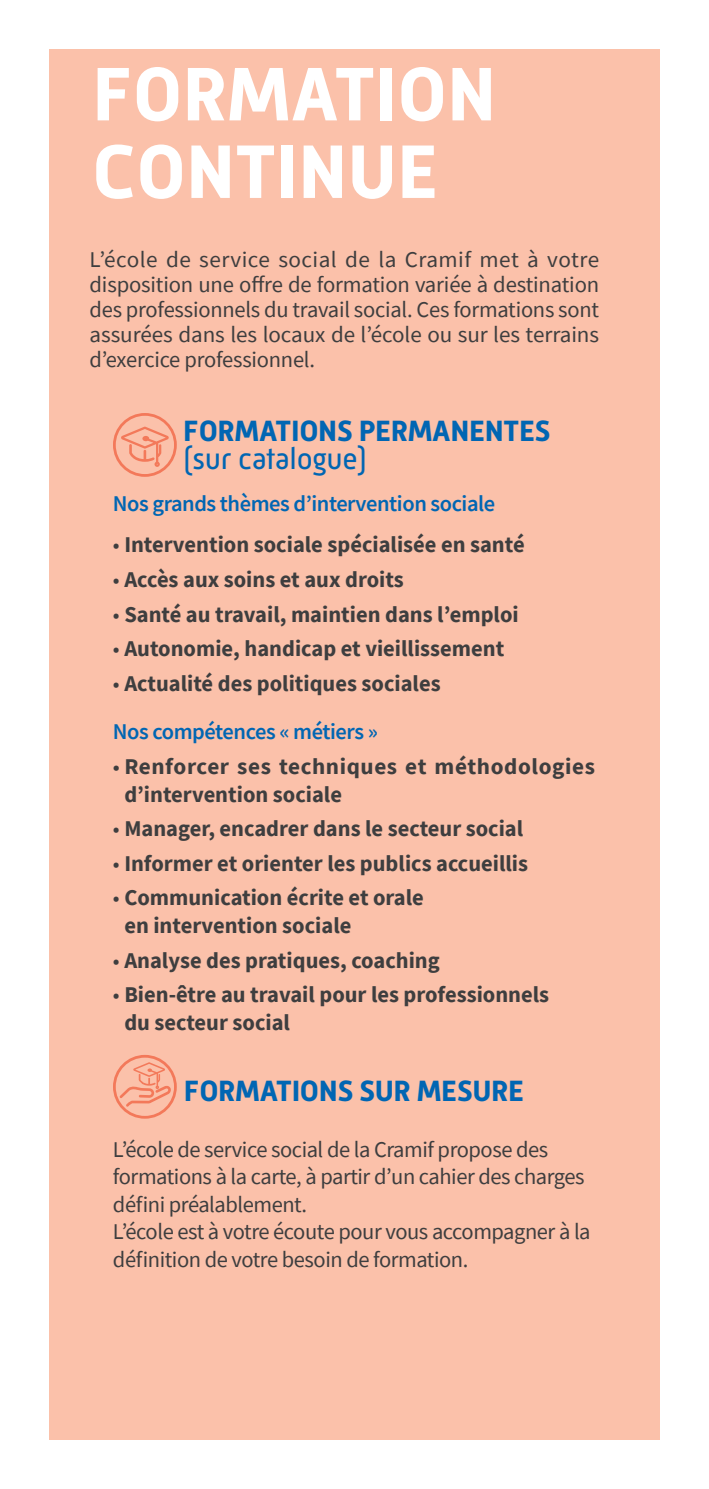
<style>
.page{position:relative;width:709px;height:1489px;background:#fff}
.page>*{position:absolute;margin:0;border:0;box-sizing:border-box;transform-origin:0 0}
.t1{font:700 77.5px/77.5px "Mic 32 New";color:#fff}
.t2{font:700 30px "Mic 32 New";letter-spacing:-.01em;color:#0166b3}
.t3{font:30px "Mic 32 New";letter-spacing:-.01em;color:#0166b3}
.t4{font:22.5px/27.5px "Source Sans Pro";letter-spacing:-.02em;color:#3e3e3f}
.t5{font:700 22.5px/27.5px "Source Sans Pro";color:#3e3e3f}
.t6{font:700 22.5px/27.5px "Source Sans Pro";letter-spacing:.025em;color:#3e3e3f}
.t7{font:600 22.5px "Source Sans Pro";letter-spacing:-.02em;color:#0166b3}
.s1{font-weight:400}
.s2{font-weight:600;color:#0166b3}
</style>
<div class="page">
<div style="left:49px;top:49px;width:611px;height:1390px;background:#fbc1aa"></div>
<svg style="left:113px;top:413px;width:64px;height:64px"></svg>
<svg style="left:113px;top:1055px;width:64px;height:63px"></svg>
<h1 class="t1" style="left:92px;top:55px;width:405px">FORMATION<br>CONTINUE</h1>
<p class="t4" style="left:89px;top:247px;width:511px;line-height:25px;text-align:justify">L’école de service social de la Cramif met à votre disposition une offre de formation variée à destination des professionnels du travail social. Ces formations sont assurées dans les locaux de l’école ou sur les terrains d’exercice professionnel.</p>
<h2 class="t2" style="left:183px;top:414px;width:368px">FORMATIONS PERMANENTES</h2>
<h2 class="t3" style="left:183px;top:441px;width:185px">(sur catalogue)</h2>
<p class="t7" style="left:113px;top:488px;width:384px">Nos grands thèmes d’intervention sociale</p>
<p class="t5" style="left:113px;top:530px;width:413px"><span class="s1">•</span> Intervention sociale spécialisée en santé</p>
<p class="t5" style="left:113px;top:565px;width:292px"><span class="s1">•</span> Accès aux soins et aux droits</p>
<p class="t5" style="left:113px;top:600px;width:407px"><span class="s1">•</span> Santé au travail, maintien dans l’emploi</p>
<p class="t5" style="left:113px;top:634px;width:393px"><span class="s1">•</span> Autonomie, handicap et vieillissement</p>
<p class="t5" style="left:113px;top:658px;width:329px;line-height:48.8px"><span class="s1">•</span> Actualité des politiques sociales<br><span class="s2">Nos compétences « métiers »</span></p>
<p class="t6" style="left:124px;top:752px;width:472px;text-indent:-11px"><span class="s1">•</span> Renforcer ses techniques et méthodologies d’intervention sociale</p>
<p class="t5" style="left:113px;top:814px;width:412px"><span class="s1">•</span> Manager, encadrer dans le secteur social</p>
<p class="t5" style="left:113px;top:849px;width:416px"><span class="s1">•</span> Informer et orienter les publics accueillis</p>
<p class="t5" style="left:124px;top:883px;width:301px;text-indent:-11px"><span class="s1">•</span> Communication écrite et orale en intervention sociale</p>
<p class="t5" style="left:113px;top:945px;width:328px"><span class="s1">•</span> Analyse des pratiques, coaching</p>
<p class="t5" style="left:124px;top:980px;width:426px;text-indent:-11px"><span class="s1">•</span> Bien-être au travail pour les professionnels du secteur social</p>
<h2 class="t2" style="left:184px;top:1073px;width:342px">FORMATIONS SUR MESURE</h2>
<p class="t4" style="left:113px;top:1135px;width:479px">L’école de service social de la Cramif propose des formations à la carte, à partir d’un cahier des charges défini préalablement.<br>L’école est à votre écoute pour vous accompagner à la définition de votre besoin de formation.</p>
</div>
